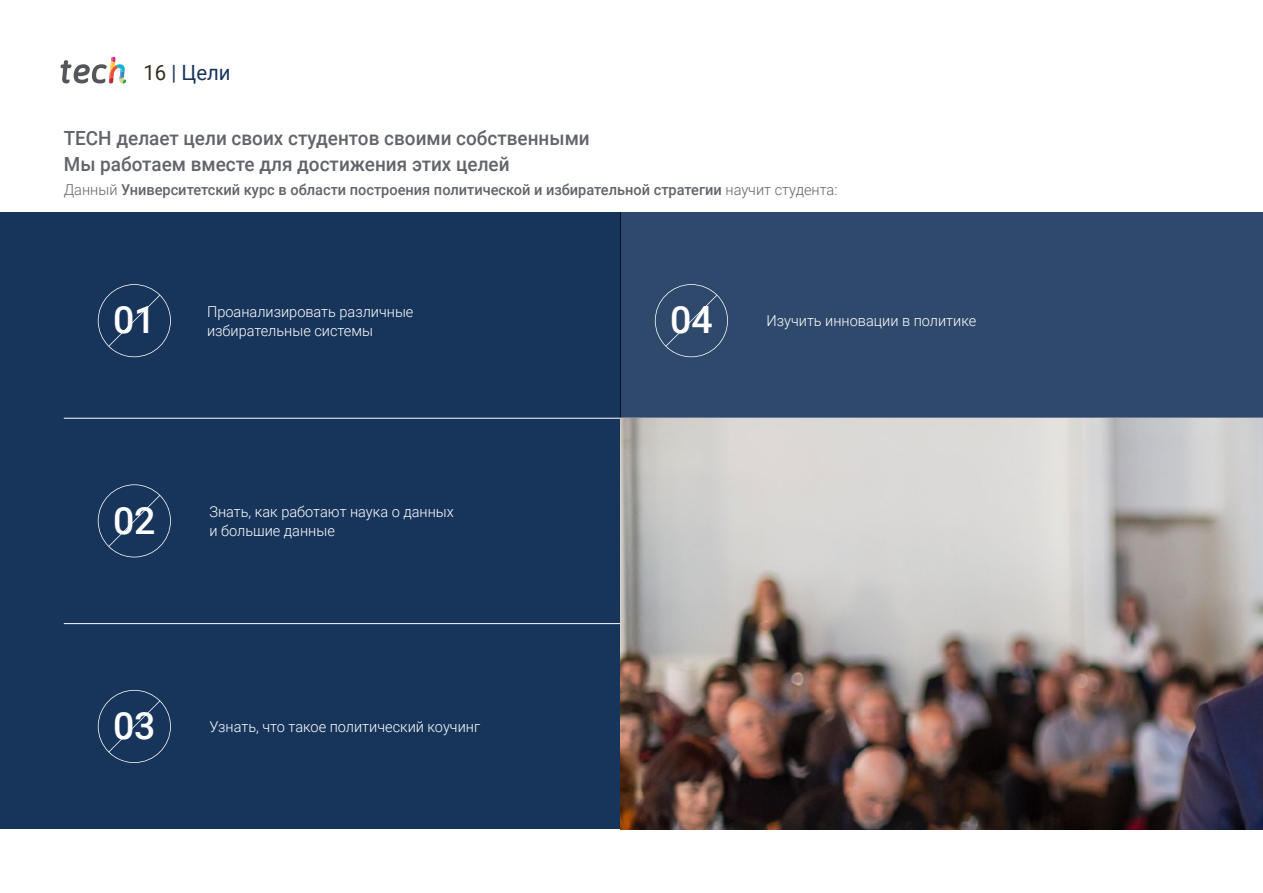
<style>
.page{position:relative;width:1263px;height:893px;background:#fff}
.page>*{position:absolute;margin:0;border:0;box-sizing:border-box;transform-origin:0 0}
.t1{font:500 37.5px "Roboto";color:#fff}
.t2{font:21px "Roboto";color:#1a355c}
.t3{font:500 19.5px/25.5px "Roboto";color:#61646a}
.t4{font:300 15px "Roboto";color:#fff}
.t5{font:500 15px "Roboto";color:#61646a}
.s1{color:#312e20}
.s2{font-weight:300}
</style>
<div class="page">
<div style="left:0;top:213px;width:621px;height:616px;background:#17355b"></div>
<div style="left:621px;top:213px;width:642px;height:616px;background:#2e496b"></div>
<svg style="left:98px;top:284px;width:73px;height:73px"></svg>
<svg style="left:98px;top:690px;width:73px;height:73px"></svg>
<svg style="left:98px;top:484px;width:73px;height:73px"></svg>
<svg style="left:655px;top:284px;width:73px;height:73px"></svg>
<hr style="left:64px;top:418px;width:1199px;height:1px;background:#fff">
<hr style="left:64px;top:623px;width:1199px;height:1px;background:#fff">
<img style="left:621px;top:418px;width:642px;height:411px">
<svg style="left:61px;top:57px;width:65px;height:27px"></svg>
<h2 class="t2" style="left:144px;top:57px;width:89px"><span class="s1">16</span> | Цели</h2>
<h3 class="t3" style="left:64px;top:125px;width:527px">TECH делает цели своих студентов своими собственными<br>Мы работаем вместе для достижения этих целей</h3>
<p class="t5" style="left:64px;top:179px;width:775px"><span class="s2">Данный</span> Университетский курс в области построения политической и избирательной стратегии <span class="s2">научит студента:</span></p>
<h1 class="t1" style="left:113px;top:294px;width:44px">01</h1>
<p class="t4" style="left:207px;top:301px;width:208px">Проанализировать различные</p>
<p class="t4" style="left:207px;top:320px;width:167px">избирательные системы</p>
<h1 class="t1" style="left:113px;top:494px;width:44px">02</h1>
<p class="t4" style="left:209px;top:501px;width:246px">Знать, как работают наука о данных</p>
<p class="t4" style="left:209px;top:520px;width:127px">и большие данные</p>
<h1 class="t1" style="left:113px;top:699px;width:44px">03</h1>
<p class="t4" style="left:209px;top:716px;width:272px">Узнать, что такое политический коучинг</p>
<h1 class="t1" style="left:670px;top:294px;width:44px">04</h1>
<p class="t4" style="left:766px;top:310px;width:211px">Изучить инновации в политике</p>
</div>
